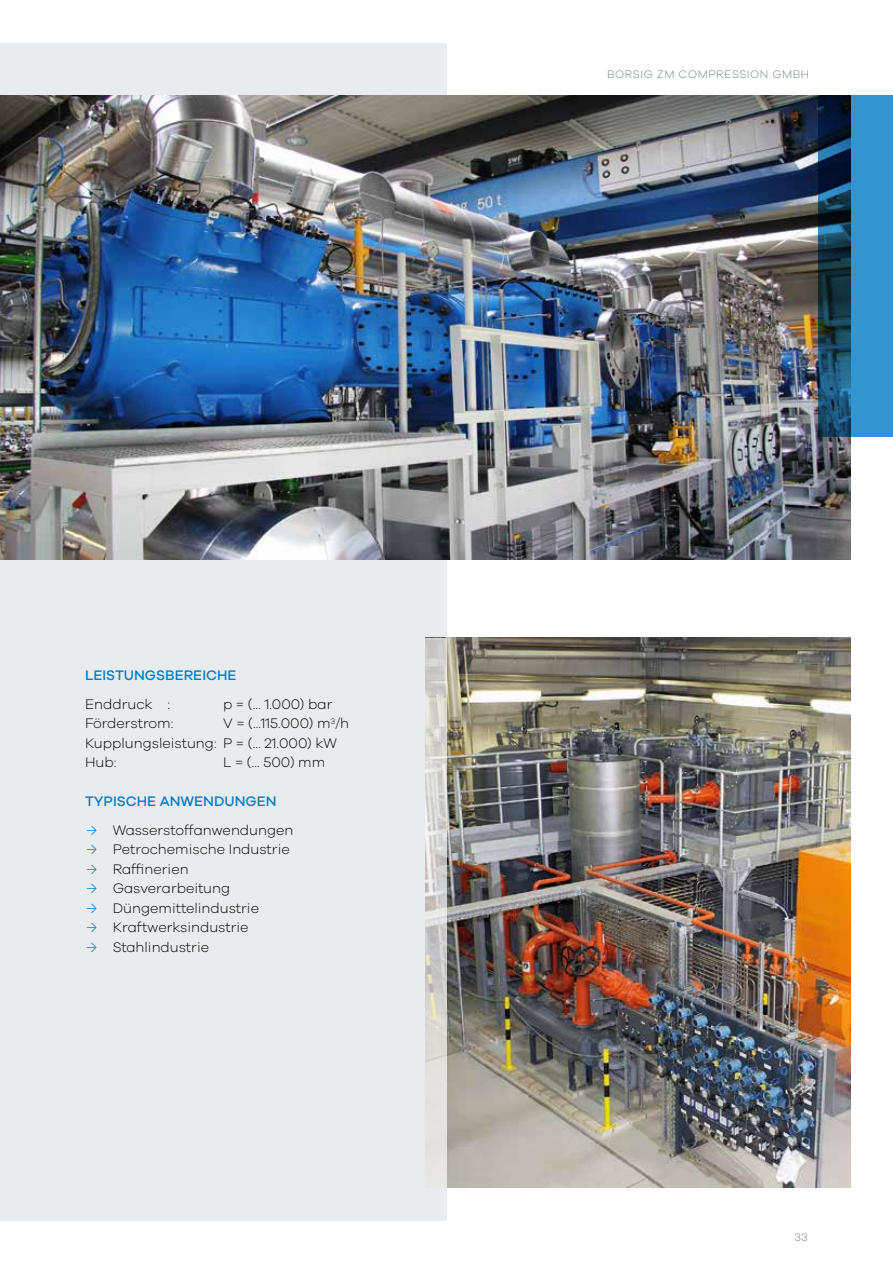
<style>
.page{position:relative;width:893px;height:1263px;background:#fff}
.page>*{position:absolute;margin:0;border:0;box-sizing:border-box;transform-origin:0 0}
.t1{font:300 14.25px/19.5px "Galano Grotesque";color:#000}
.t2{font:500 14.25px "Galano Grotesque";color:#007bc4}
.t3{font:300 11.25px "Galano Grotesque";letter-spacing:.05em;color:#717e86}
.s1{color:#007bc4}
</style>
<div class="page">
<div style="left:0;top:43px;width:446px;height:1177px;background:#e9ecee"></div>
<img style="left:446px;top:638px;width:404px;height:550px">
<img style="left:0;top:96px;width:850px;height:463px">
<svg style="left:819px;top:96px;width:74px;height:341px;background:#256d98"></svg>
<svg style="left:425px;top:638px;width:21px;height:539px"></svg>
<p class="t2" style="left:85px;top:667px;width:153px">LEISTUNGSBEREICHE</p>
<p class="t1" style="left:85px;top:694px;width:87px">Enddruck :</p>
<p class="t1" style="left:223px;top:694px;width:111px">p = (... 1.000) bar</p>
<p class="t1" style="left:85px;top:713px;width:90px">Förderstrom:</p>
<p class="t1" style="left:85px;top:713px;width:266px;text-indent:138px">V = (...115.000) m<sup>3</sup>/h<br>Kupplungsleistung: P = (... 21.000) kW<br>Hub:</p>
<p class="t1" style="left:223px;top:752px;width:104px">L = (... 500) mm</p>
<p class="t2" style="left:85px;top:793px;width:193px">TYPISCHE ANWENDUNGEN</p>
<p class="t1" style="left:87px;top:820px;width:208px"><span class="s1">→</span> Wasserstoffanwendungen</p>
<p class="t1" style="left:87px;top:839px;width:205px"><span class="s1">→</span> Petrochemische Industrie</p>
<p class="t1" style="left:87px;top:859px;width:104px"><span class="s1">→</span> Raffinerien</p>
<p class="t1" style="left:87px;top:878px;width:145px"><span class="s1">→</span> Gasverarbeitung</p>
<p class="t1" style="left:87px;top:898px;width:174px"><span class="s1">→</span> Düngemittelindustrie</p>
<p class="t1" style="left:87px;top:917px;width:164px"><span class="s1">→</span> Kraftwerksindustrie</p>
<p class="t1" style="left:87px;top:937px;width:124px"><span class="s1">→</span> Stahlindustrie</p>
<p class="t3" style="left:607px;top:67px;width:204px">BORSIG ZM COMPRESSION GMBH</p>
<p class="t3" style="left:794px;top:1231px;width:15px">33</p>
</div>
